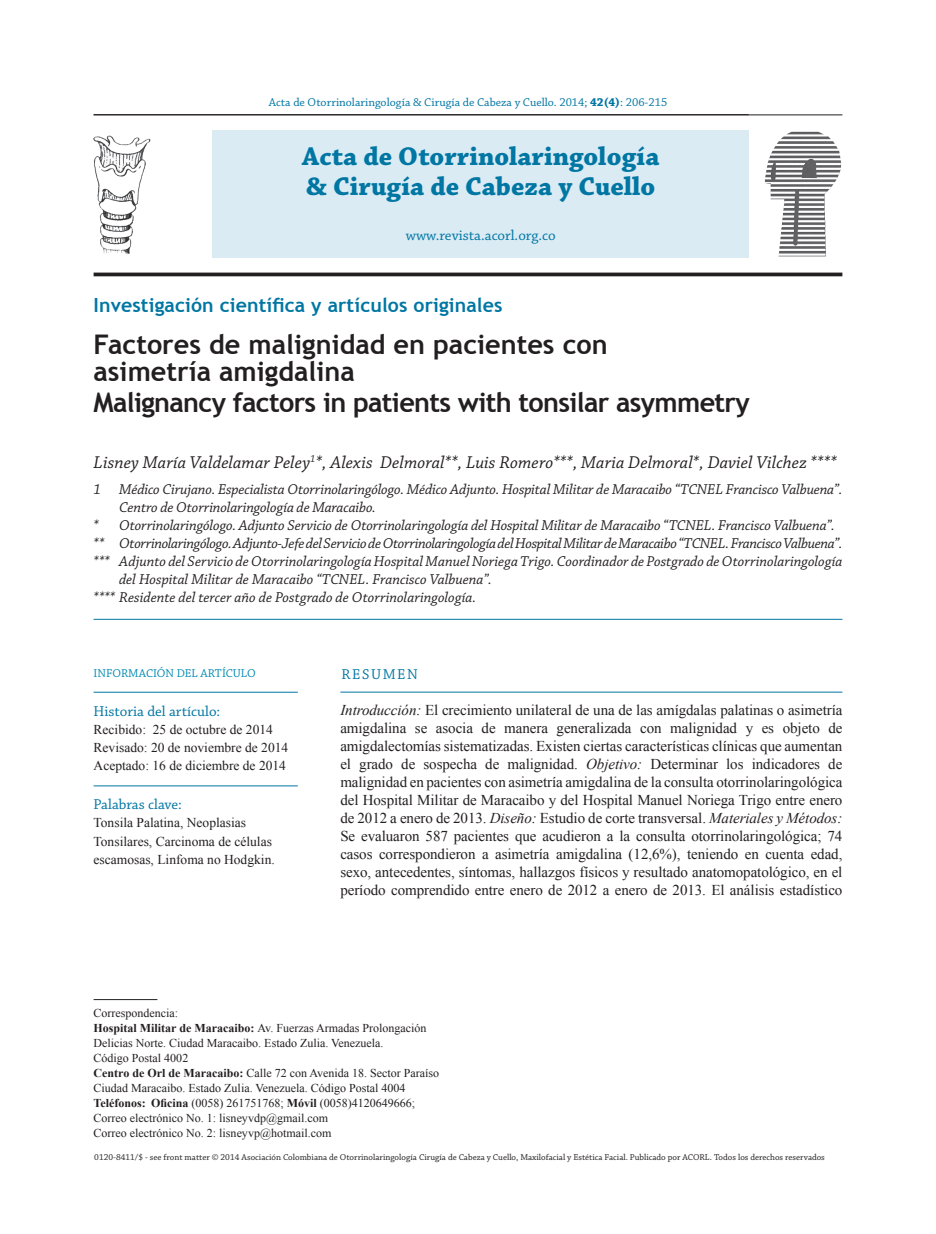
<style>
.page{position:relative;width:936px;height:1234px;background:#fff}
.page>*{position:absolute;margin:0;border:0;box-sizing:border-box;transform-origin:0 0}
.t1{font:700 27px/27px "Trebuchet MS";letter-spacing:-.01em;color:#231f20}
.t2{font:700 27px/30px "Chaparral Pro";color:#0076a3}
.t3{font:700 19.5px "Trebuchet MS";letter-spacing:.005em;color:#0076a3}
.t4{font:italic 18px "Chaparral Pro";letter-spacing:.005em;color:#231f20}
.t5{font:15px/18px "Times New Roman";letter-spacing:-.005em;color:#231f20;text-align:justify}
.t6{font:italic 15px "Chaparral Pro";letter-spacing:-.005em;color:#231f20}
.t7{font:italic 15px "Chaparral Pro";letter-spacing:-.025em;color:#231f20}
.t8{font:15px "Chaparral Pro";color:#0076a3}
.t9{font:13.5px/18px "Times New Roman";color:#231f20}
.t10{font:12px/15px "Times New Roman";color:#231f20}
.t11{font:12px "Chaparral Pro";color:#0076a3}
.t12{font:12px "Chaparral Pro";color:#008ab3}
.t13{font:9px "Chaparral Pro";color:#231f20}
.s1{font-weight:700;font-size:15px;color:#231f20}
.s2{font-weight:700}
.s3{font-style:italic}
</style>
<div class="page">
<hr style="left:94px;top:115px;width:748px;height:1px;background:#231f20">
<hr style="left:340px;top:691px;width:502px;height:1px;background:#0076a3">
<hr style="left:94px;top:619px;width:748px;height:1px;background:#0076a3">
<div style="left:213px;top:130px;width:535px;height:127px;background:#daebf4"></div>
<img style="left:765px;top:131px;width:76px;height:126px">
<svg style="left:94px;top:272px;width:748px;height:4px;background:#423f40"></svg>
<hr style="left:94px;top:999px;width:63px;height:1px;background:#231f20">
<hr style="left:94px;top:691px;width:204px;height:1px;background:#0076a3">
<hr style="left:94px;top:785px;width:204px;height:1px;background:#0076a3">
<hr style="left:94px;top:114px;width:654px;height:1px;background:#231f20">
<img style="left:93px;top:135px;width:58px;height:119px">
<p class="t11" style="left:94px;top:95px;width:382px"><span class="s1">206</span> Lisney María Valdelamar Peley, Alexis Delmoral, Luis Romero, et. al.,</p>
<p class="t11" style="left:269px;top:95px;width:400px">Acta de Otorrinolaringología &amp; Cirugía de Cabeza y Cuello. 2014; <span class="s2">42(4)</span>: 206-215</p>
<h1 class="t2" style="left:302px;top:142px;width:359px">Acta de Otorrinolaringología &amp; Cirugía de Cabeza y Cuello</h1>
<p class="t8" style="left:406px;top:226px;width:151px">www.revista.acorl.org.co</p>
<h2 class="t3" style="left:94px;top:293px;width:410px">Investigación científica y artículos originales</h2>
<h1 class="t1" style="left:94px;top:331px;width:515px">Factores de malignidad en pacientes con asimetría amigdalina</h1>
<h1 class="t1" style="left:94px;top:389px;width:657px">Malignancy factors in patients with tonsilar asymmetry</h1>
<p class="t4" style="left:94px;top:452px;width:744px">Lisney María Valdelamar Peley<sup>1</sup>*, Alexis Delmoral**, Luis Romero***, Maria Delmoral*, Daviel Vilchez ****</p>
<p class="t6" style="left:94px;top:481px;width:750px">1 Médico Cirujano. Especialista Otorrinolaringólogo. Médico Adjunto. Hospital Militar de Maracaibo “TCNEL Francisco Valbuena”.</p>
<p class="t6" style="left:119px;top:499px;width:258px">Centro de Otorrinolaringología de Maracaibo.</p>
<p class="t6" style="left:94px;top:517px;width:742px">* Otorrinolaringólogo. Adjunto Servicio de Otorrinolaringología del Hospital Militar de Maracaibo “TCNEL. Francisco Valbuena”.</p>
<p class="t7" style="left:94px;top:535px;width:750px">** Otorrinolaringólogo. Adjunto-Jefe del Servicio de Otorrinolaringología del Hospital Militar de Maracaibo “TCNEL. Francisco Valbuena”.</p>
<p class="t6" style="left:94px;top:553px;width:750px">*** Adjunto del Servicio de Otorrinolaringología Hospital Manuel Noriega Trigo. Coordinador de Postgrado de Otorrinolaringología</p>
<p class="t6" style="left:119px;top:571px;width:374px">del Hospital Militar de Maracaibo “TCNEL. Francisco Valbuena”.</p>
<p class="t6" style="left:94px;top:589px;width:384px">**** Residente del tercer año de Postgrado de Otorrinolaringología.</p>
<p class="t12" style="left:94px;top:666px;width:37px">informa</p>
<p class="t12" style="left:146px;top:666px;width:111px">ción del artículo</p>
<p class="t8" style="left:94px;top:702px;width:128px">Historia del artículo:</p>
<p class="t9" style="left:94px;top:720px;width:196px">Recibido: 25 de octubre de 2014<br>Revisado: 20 de noviembre de 2014<br>Aceptado: 16 de diciembre de 2014</p>
<p class="t8" style="left:94px;top:796px;width:90px">Palabras clave:</p>
<p class="t9" style="left:94px;top:813px;width:183px">Tonsila Palatina, Neoplasias<br>Tonsilares, Carcinoma de células escamosas, Linfoma no Hodgkin.</p>
<p class="t8" style="left:341px;top:666px;width:78px">Resumen</p>
<p class="t5" style="left:340px;top:700px;width:503px"><span class="s3">Introducción:</span> El crecimiento unilateral de una de las amígdalas palatinas o asimetría amigdalina se asocia de manera generalizada con malignidad y es objeto de amigdalectomías sistematizadas. Existen ciertas características clínicas que aumentan el grado de sospecha de malignidad. <span class="s3">Objetivo:</span> Determinar los indicadores de malignidad en pacientes con asimetría amigdalina de la consulta otorrinolaringológica del Hospital Militar de Maracaibo y del Hospital Manuel Noriega Trigo entre enero de 2012 a enero de 2013. <span class="s3">Diseño:</span> Estudio de corte transversal. <span class="s3">Materiales y Métodos:<br></span>Se evaluaron 587 pacientes que acudieron a la consulta otorrinolaringológica; 74 casos correspondieron a asimetría amigdalina (12,6%), teniendo en cuenta edad, sexo, antecedentes, síntomas, hallazgos físicos y resultado anatomopatológico, en el período comprendido entre enero de 2012 a enero de 2013. El análisis estadístico</p>
<p class="t10" style="left:94px;top:1004px;width:347px">Correspondencia:<br><span class="s2">Hospital Militar de Maracaibo:</span> Av. Fuerzas Armadas Prolongación Delicias Norte. Ciudad Maracaibo. Estado Zulia. Venezuela.<br>Código Postal 4002<br><span class="s2">Centro de Orl de Maracaibo:</span> Calle 72 con Avenida 18. Sector Paraíso Ciudad Maracaibo. Estado Zulia. Venezuela. Código Postal 4004<br><span class="s2">Teléfonos: Oficina</span> (0058) 261751768; <span class="s2">Móvil</span> (0058)4120649666; Correo electrónico No. 1: lisneyvdp@gmail.com<br>Correo electrónico No. 2: lisneyvp@hotmail.com</p>
<p class="t13" style="left:94px;top:1151px;width:732px">0120-8411/$ - see front matter © 2014 Asociación Colombiana de Otorrinolaringología Cirugía de Cabeza y Cuello, Maxilofacial y Estética Facial. Publicado por ACO RL. Todos los derechos reservados</p>
</div>
